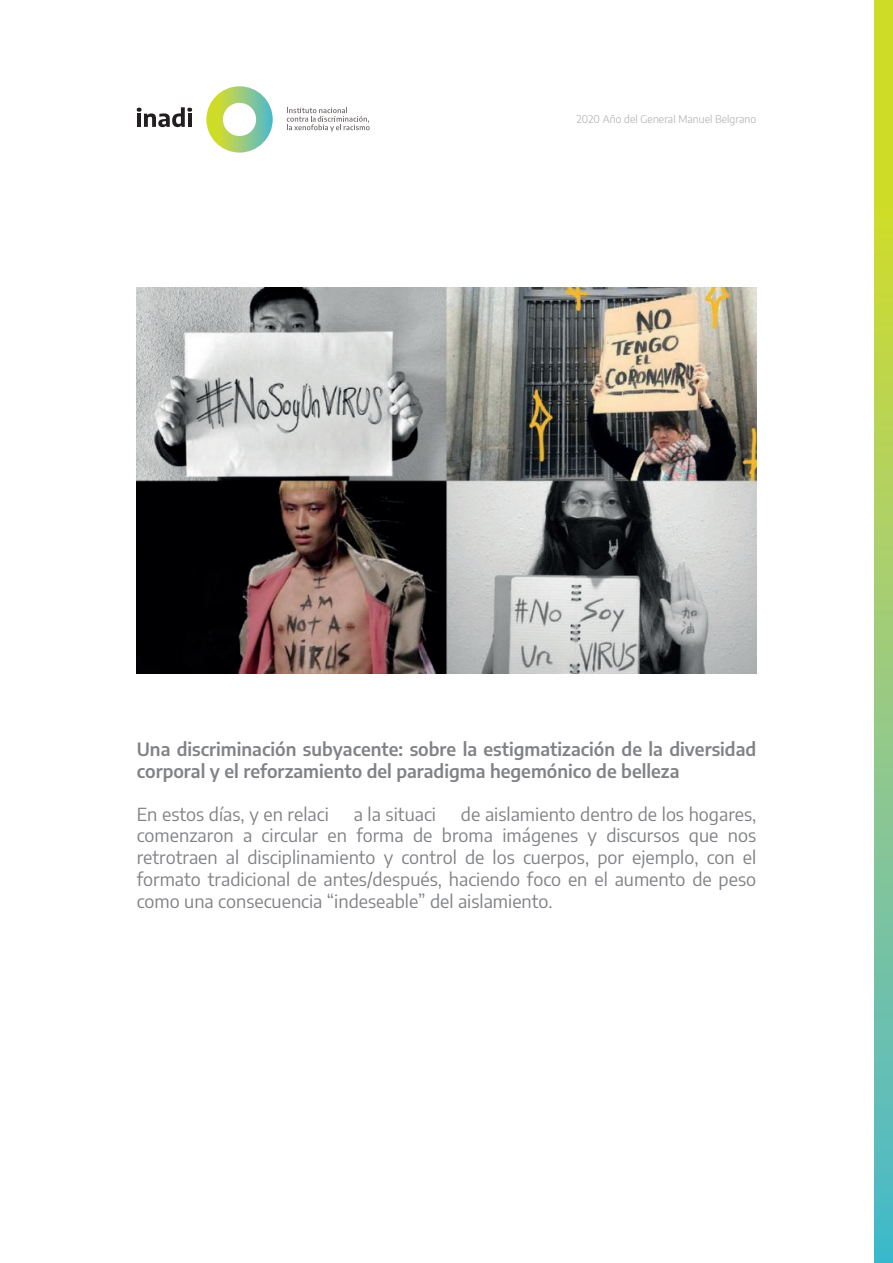
<style>
.page{position:relative;width:893px;height:1263px;background:#fff}
.page>*{position:absolute;margin:0;border:0;box-sizing:border-box;transform-origin:0 0}
.t1{font:18px/21.8px "Encode Sans";color:#808285;text-align:justify}
.t2{font:600 18px/21.6px "Encode Sans";color:#808285}
.t3{font:300 10.5px "Encode Sans";letter-spacing:.01em;color:#a8a9ad}
</style>
<div class="page">
<svg style="left:206px;top:86px;width:67px;height:67px"></svg>
<svg style="left:137px;top:107px;width:55px;height:20px"></svg>
<svg style="left:287px;top:107px;width:83px;height:25px"></svg>
<img style="left:137px;top:288px;width:619px;height:385px">
<svg style="left:874px;top:0;width:19px;height:1263px;background:#9acc73"></svg>
<p class="t3" style="left:577px;top:112px;width:181px">2020 Año del General Manuel Belgrano</p>
<p class="t2" style="left:137px;top:737px;width:621px">Una discriminación subyacente: sobre la estigmatización de la diversidad corporal y el reforzamiento del paradigma hegemónico de belleza</p>
<p class="t1" style="left:137px;top:802px;width:194px">En estos días, y en relaci</p>
<p class="t1" style="left:354px;top:802px;width:84px">a la situaci</p>
<p class="t1" style="left:137px;top:802px;width:621px;text-indent:324px">de aislamiento dentro de los hogares, comenzaron a circular en forma de broma imágenes y discursos que nos retrotraen al disciplinamiento y control de los cuerpos, por ejemplo, con el formato tradicional de antes/después, haciendo foco en el aumento de peso como una consecuencia “indeseable” del aislamiento.</p>
</div>
